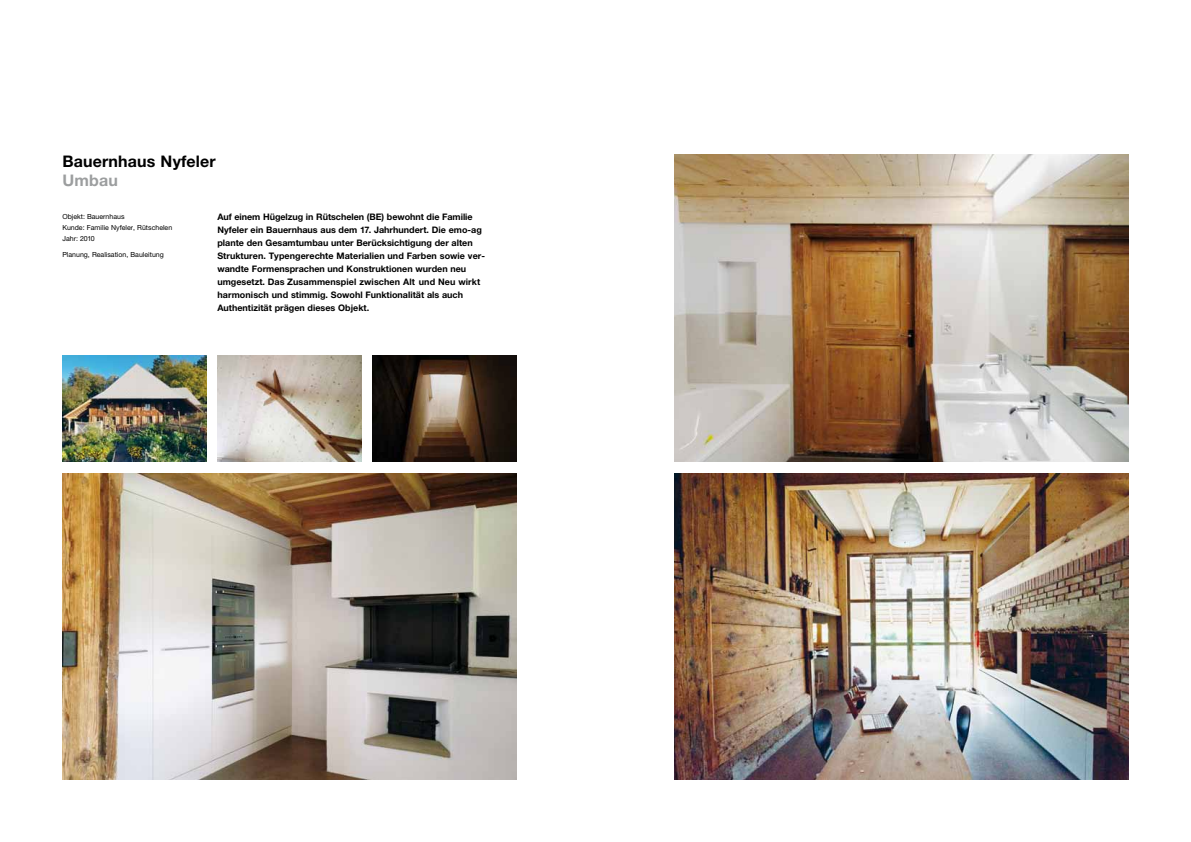
<style>
.page{position:relative;width:1191px;height:842px;background:#fff}
.page>*{position:absolute;margin:0;border:0;box-sizing:border-box;transform-origin:0 0}
.t1{font:700 16px "Helvetica Neue";letter-spacing:.01em;color:#000}
.t2{font:700 16px "Helvetica Neue";letter-spacing:.01em;color:#9c9e9f}
.t3{font:700 9px/13px "Helvetica Neue";color:#000}
.t4{font:7px/11px "Helvetica Neue";color:#000}
</style>
<div class="page">
<img style="left:217px;top:355px;width:144px;height:106px">
<img style="left:62px;top:355px;width:144px;height:106px">
<img style="left:62px;top:473px;width:454px;height:307px">
<img style="left:675px;top:473px;width:453px;height:307px">
<img style="left:675px;top:154px;width:453px;height:307px">
<img style="left:372px;top:355px;width:144px;height:106px">
<h1 class="t1" style="left:62px;top:151px;width:155px">Bauernhaus Nyfeler</h1>
<h1 class="t2" style="left:62px;top:171px;width:57px">Umbau</h1>
<p class="t4" style="left:62px;top:211px;width:111px">Objekt: Bauernhaus<br>Kunde: Familie Nyfeler, Rütschelen<br>Jahr: 2010</p>
<p class="t4" style="left:62px;top:249px;width:103px">Planung, Realisation, Bauleitung</p>
<p class="t3" style="left:217px;top:211px;width:269px">Auf einem Hügelzug in Rütschelen (BE) bewohnt die Familie Nyfeler ein Bauernhaus aus dem 17. Jahrhundert. Die emo-ag plante den Gesamtumbau unter Berücksichtigung der alten Strukturen. Typengerechte Materialien und Farben sowie ver&shy;wandte Formensprachen und Konstruktionen wurden neu umgesetzt. Das Zusammenspiel zwischen Alt und Neu wirkt harmonisch und stimmig. Sowohl Funktionalität als auch Authentizität prägen dieses Objekt.</p>
</div>
